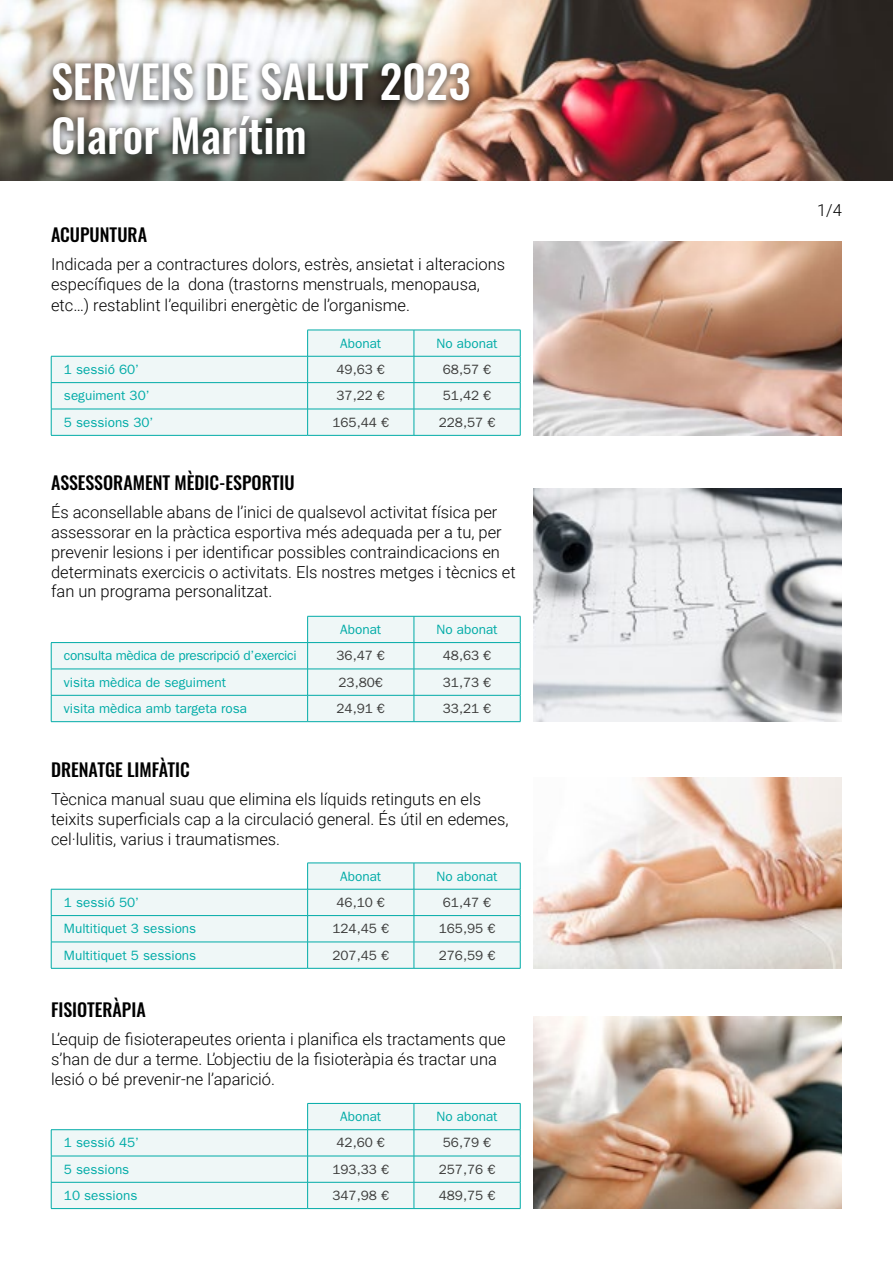
<style>
.page{position:relative;width:893px;height:1263px;background:#fff}
.page>*{position:absolute;margin:0;border:0;box-sizing:border-box;transform-origin:0 0}
.t1{font:500 45px/54px "Oswald";color:#fff}
.t2{font:500 18px "Oswald";color:#000}
.t3{font:300 16.5px/19.8px "Roboto";color:#000}
.t4{font:13.5px "ITC Franklin Gothic Std";color:#00aba7}
.t5{font:13.5px "ITC Franklin Gothic Std";color:#3c3c3b}
.t6{font:13.5px "ITC Franklin Gothic Std";letter-spacing:-.02em;color:#00aba7}
</style>
<div class="page">
<img style="left:0;top:0;width:893px;height:181px">
<img style="left:533px;top:241px;width:309px;height:194px">
<svg style="left:51px;top:331px;width:469px;height:104px;fill:#eff7f7"></svg>
<hr style="left:307px;top:330px;width:107px;height:1px;background:#00aba7">
<hr style="left:414px;top:330px;width:106px;height:1px;background:#00aba7">
<hr style="left:308px;top:356px;width:106px;height:1px;background:#00aba7">
<hr style="left:414px;top:356px;width:106px;height:1px;background:#00aba7">
<hr style="left:308px;top:382px;width:106px;height:1px;background:#00aba7">
<hr style="left:414px;top:382px;width:106px;height:1px;background:#00aba7">
<hr style="left:308px;top:409px;width:106px;height:1px;background:#00aba7">
<hr style="left:414px;top:409px;width:106px;height:1px;background:#00aba7">
<svg style="left:414px;top:330px;width:1px;height:105px"></svg>
<svg style="left:520px;top:330px;width:1px;height:105px"></svg>
<hr style="left:51px;top:435px;width:257px;height:1px;background:#00aba7">
<hr style="left:308px;top:435px;width:106px;height:1px;background:#00aba7">
<hr style="left:414px;top:435px;width:106px;height:1px;background:#00aba7">
<hr style="left:51px;top:356px;width:257px;height:1px;background:#00aba7">
<svg style="left:307px;top:330px;width:1px;height:105px"></svg>
<svg style="left:51px;top:356px;width:1px;height:79px"></svg>
<hr style="left:51px;top:382px;width:257px;height:1px;background:#00aba7">
<hr style="left:51px;top:409px;width:257px;height:1px;background:#00aba7">
<img style="left:533px;top:488px;width:309px;height:234px">
<svg style="left:52px;top:617px;width:468px;height:104px;fill:#eff7f7"></svg>
<hr style="left:307px;top:616px;width:107px;height:1px;background:#00aba7">
<hr style="left:414px;top:616px;width:106px;height:1px;background:#00aba7">
<hr style="left:308px;top:642px;width:106px;height:1px;background:#00aba7">
<hr style="left:414px;top:642px;width:106px;height:1px;background:#00aba7">
<hr style="left:308px;top:669px;width:106px;height:1px;background:#00aba7">
<hr style="left:414px;top:669px;width:106px;height:1px;background:#00aba7">
<hr style="left:308px;top:695px;width:106px;height:1px;background:#00aba7">
<hr style="left:414px;top:695px;width:106px;height:1px;background:#00aba7">
<svg style="left:414px;top:616px;width:1px;height:105px"></svg>
<svg style="left:520px;top:616px;width:1px;height:105px"></svg>
<hr style="left:51px;top:721px;width:257px;height:1px;background:#00aba7">
<hr style="left:308px;top:721px;width:106px;height:1px;background:#00aba7">
<hr style="left:414px;top:721px;width:106px;height:1px;background:#00aba7">
<hr style="left:51px;top:642px;width:257px;height:1px;background:#00aba7">
<svg style="left:307px;top:616px;width:1px;height:105px"></svg>
<svg style="left:51px;top:643px;width:1px;height:78px"></svg>
<hr style="left:51px;top:669px;width:257px;height:1px;background:#00aba7">
<hr style="left:51px;top:695px;width:257px;height:1px;background:#00aba7">
<img style="left:533px;top:777px;width:309px;height:191px">
<svg style="left:51px;top:864px;width:469px;height:104px;fill:#eff7f7"></svg>
<hr style="left:307px;top:863px;width:107px;height:1px;background:#00aba7">
<hr style="left:414px;top:863px;width:106px;height:1px;background:#00aba7">
<hr style="left:308px;top:889px;width:106px;height:1px;background:#00aba7">
<hr style="left:414px;top:889px;width:106px;height:1px;background:#00aba7">
<hr style="left:308px;top:915px;width:106px;height:1px;background:#00aba7">
<hr style="left:414px;top:915px;width:106px;height:1px;background:#00aba7">
<hr style="left:308px;top:942px;width:106px;height:1px;background:#00aba7">
<hr style="left:414px;top:942px;width:106px;height:1px;background:#00aba7">
<svg style="left:414px;top:863px;width:1px;height:105px"></svg>
<svg style="left:520px;top:863px;width:1px;height:105px"></svg>
<hr style="left:51px;top:968px;width:257px;height:1px;background:#00aba7">
<hr style="left:308px;top:968px;width:106px;height:1px;background:#00aba7">
<hr style="left:414px;top:968px;width:106px;height:1px;background:#00aba7">
<svg style="left:51px;top:890px;width:1px;height:78px"></svg>
<hr style="left:51px;top:889px;width:257px;height:1px;background:#00aba7">
<svg style="left:307px;top:863px;width:1px;height:105px"></svg>
<hr style="left:51px;top:915px;width:257px;height:1px;background:#00aba7">
<hr style="left:51px;top:942px;width:257px;height:1px;background:#00aba7">
<div style="left:44px;top:58px;width:432px;height:106px;background:#000;opacity:.51"></div>
<img style="left:533px;top:1016px;width:309px;height:193px">
<svg style="left:52px;top:1104px;width:468px;height:104px;fill:#eff7f7"></svg>
<hr style="left:307px;top:1103px;width:107px;height:1px;background:#00aba7">
<hr style="left:414px;top:1103px;width:106px;height:1px;background:#00aba7">
<hr style="left:308px;top:1129px;width:106px;height:1px;background:#00aba7">
<hr style="left:414px;top:1129px;width:106px;height:1px;background:#00aba7">
<svg style="left:414px;top:1103px;width:1px;height:105px"></svg>
<svg style="left:520px;top:1103px;width:1px;height:105px"></svg>
<hr style="left:51px;top:1156px;width:257px;height:1px;background:#00aba7">
<hr style="left:308px;top:1156px;width:106px;height:1px;background:#00aba7">
<hr style="left:414px;top:1156px;width:106px;height:1px;background:#00aba7">
<hr style="left:51px;top:1182px;width:257px;height:1px;background:#00aba7">
<hr style="left:308px;top:1182px;width:106px;height:1px;background:#00aba7">
<hr style="left:414px;top:1182px;width:106px;height:1px;background:#00aba7">
<hr style="left:51px;top:1208px;width:257px;height:1px;background:#00aba7">
<hr style="left:308px;top:1208px;width:106px;height:1px;background:#00aba7">
<hr style="left:414px;top:1208px;width:106px;height:1px;background:#00aba7">
<svg style="left:307px;top:1103px;width:1px;height:105px"></svg>
<svg style="left:51px;top:1130px;width:1px;height:78px"></svg>
<hr style="left:51px;top:1129px;width:257px;height:1px;background:#00aba7">
<h1 class="t1" style="left:51px;top:51px;width:421px">SERVEIS DE SALUT 2023<br>Claror Marítim</h1>
<p class="t2" style="left:51px;top:218px;width:98px">ACUPUNTURA</p>
<p class="t3" style="left:51px;top:253px;width:456px">Indicada per a contractures dolors, estrès, ansietat i alteracions específiques de la dona (trastorns menstruals, menopausa,</p>
<p class="t3" style="left:51px;top:295px;width:360px">etc…) restablint l’equilibri energètic de l’organisme.</p>
<p class="t4" style="left:340px;top:335px;width:43px">Abonat</p>
<p class="t4" style="left:437px;top:335px;width:63px">No abonat</p>
<p class="t4" style="left:64px;top:362px;width:77px">1 sessió 60’</p>
<p class="t5" style="left:336px;top:362px;width:50px">49,63 €</p>
<p class="t5" style="left:443px;top:362px;width:50px">68,57 €</p>
<p class="t4" style="left:64px;top:388px;width:87px">seguiment 30’</p>
<p class="t5" style="left:336px;top:388px;width:50px">37,22 €</p>
<p class="t5" style="left:443px;top:388px;width:50px">51,42 €</p>
<p class="t4" style="left:64px;top:414px;width:91px">5 sessions 30’</p>
<p class="t5" style="left:332px;top:414px;width:58px">165,44 €</p>
<p class="t5" style="left:439px;top:414px;width:58px">228,57 €</p>
<p class="t2" style="left:51px;top:466px;width:245px">ASSESSORAMENT MÈDIC-ESPORTIU</p>
<p class="t3" style="left:51px;top:502px;width:466px">És aconsellable abans de l’inici de qualsevol activitat física per assessorar en la pràctica esportiva més adequada per a tu, per prevenir lesions i per identificar possibles contraindicacions en determinats exercicis o activitats. Els nostres metges i tècnics et fan un programa personalitzat.</p>
<p class="t4" style="left:340px;top:622px;width:43px">Abonat</p>
<p class="t4" style="left:437px;top:622px;width:63px">No abonat</p>
<p class="t6" style="left:64px;top:648px;width:234px">consulta mèdica de prescripció d’exercici</p>
<p class="t5" style="left:336px;top:648px;width:50px">36,47 €</p>
<p class="t5" style="left:443px;top:648px;width:50px">48,63 €</p>
<p class="t4" style="left:64px;top:674px;width:163px">visita mèdica de seguiment</p>
<p class="t5" style="left:338px;top:674px;width:46px">23,80€</p>
<p class="t5" style="left:443px;top:674px;width:50px">31,73 €</p>
<p class="t4" style="left:64px;top:701px;width:185px">visita mèdica amb targeta rosa</p>
<p class="t5" style="left:336px;top:701px;width:50px">24,91 €</p>
<p class="t5" style="left:443px;top:701px;width:50px">33,21 €</p>
<p class="t2" style="left:51px;top:753px;width:140px">DRENATGE LIMFÀTIC</p>
<p class="t3" style="left:51px;top:788px;width:459px">Tècnica manual suau que elimina els líquids retinguts en els teixits superficials cap a la circulació general. És útil en edemes, cel·lulitis, varius i traumatismes.</p>
<p class="t4" style="left:340px;top:868px;width:43px">Abonat</p>
<p class="t4" style="left:437px;top:868px;width:63px">No abonat</p>
<p class="t4" style="left:64px;top:895px;width:77px">1 sessió 50’</p>
<p class="t5" style="left:336px;top:895px;width:50px">46,10 €</p>
<p class="t5" style="left:443px;top:895px;width:50px">61,47 €</p>
<p class="t4" style="left:64px;top:921px;width:134px">Multitiquet 3 sessions</p>
<p class="t5" style="left:332px;top:921px;width:58px">124,45 €</p>
<p class="t5" style="left:439px;top:921px;width:58px">165,95 €</p>
<p class="t4" style="left:64px;top:947px;width:134px">Multitiquet 5 sessions</p>
<p class="t5" style="left:332px;top:947px;width:58px">207,45 €</p>
<p class="t5" style="left:439px;top:947px;width:58px">276,59 €</p>
<p class="t2" style="left:51px;top:994px;width:96px">FISIOTERÀPIA</p>
<p class="t3" style="left:51px;top:1029px;width:456px">L’equip de fisioterapeutes orienta i planifica els tractaments que s’han de dur a terme. L’objectiu de la fisioteràpia és tractar una lesió o bé prevenir-ne l’aparició.</p>
<p class="t4" style="left:340px;top:1109px;width:43px">Abonat</p>
<p class="t4" style="left:437px;top:1109px;width:63px">No abonat</p>
<p class="t4" style="left:64px;top:1135px;width:77px">1 sessió 45’</p>
<p class="t5" style="left:336px;top:1135px;width:50px">42,60 €</p>
<p class="t5" style="left:443px;top:1135px;width:50px">56,79 €</p>
<p class="t4" style="left:64px;top:1161px;width:67px">5 sessions</p>
<p class="t5" style="left:332px;top:1161px;width:58px">193,33 €</p>
<p class="t5" style="left:439px;top:1161px;width:58px">257,76 €</p>
<p class="t4" style="left:64px;top:1188px;width:75px">10 sessions</p>
<p class="t5" style="left:332px;top:1188px;width:58px">347,98 €</p>
<p class="t5" style="left:439px;top:1188px;width:58px">489,75 €</p>
<p class="t3" style="left:817px;top:200px;width:26px">1/4</p>
</div>
